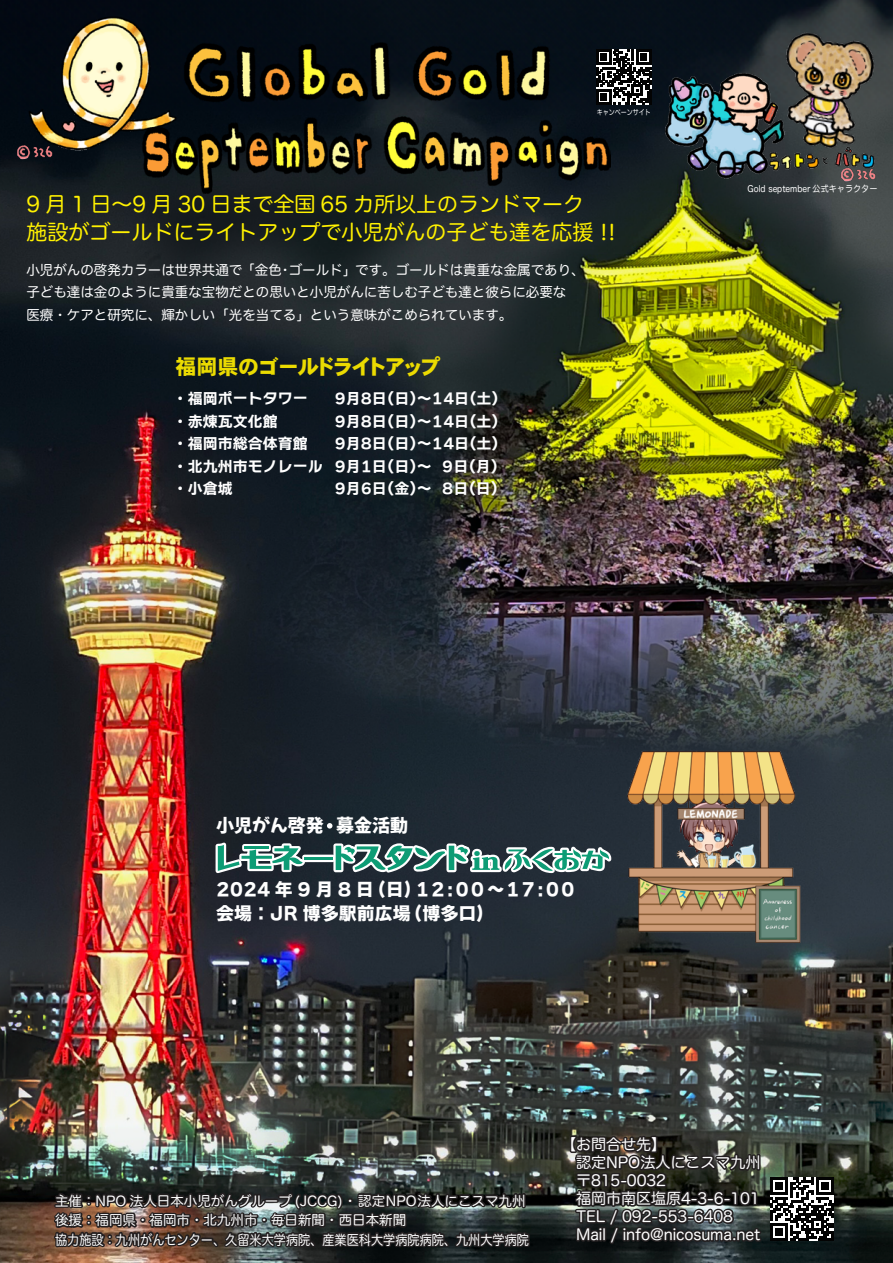
<style>
.page{position:relative;width:893px;height:1263px;background:#fff}
.page>*{position:absolute;margin:0;border:0;box-sizing:border-box;transform-origin:0 0}
.t1{font:21px/28.5px "Hira Maru Pro W4";color:#fff101}
.t2{font:21px "HGP Heisei Kakugothictai W9";color:#ebdb01}
.t3{font:18px/24px "Bokutoh Ruika 07";color:#fff}
.t4{font:18px "Mochiy Pop";color:#fff}
.t5{font:15.15px/18px "Hira Maru Pro N W4";letter-spacing:-.005em;color:#fff}
.t6{font:15px/22.5px "Nitalago Ruika 06";color:#fff;text-align:justify}
.t7{font:13.5px/22.5px "Hira Maru Pro W4";color:#fff}
.t8{font:9px "Hira Maru Pro W4";color:#fff;scale:.9 1}
.t9{font:7.5px "Hira Maru Pro W4";color:#fff;scale:.8 1}
</style>
<div class="page">
<img style="left:3px;top:3px;width:887px;height:1257px">
<img style="left:764px;top:719px;width:67px;height:239px">
<img style="left:27px;top:16px;width:150px;height:135px">
<img style="left:15px;top:141px;width:41px;height:20px">
<img style="left:838px;top:175px;width:40px;height:9px">
<img style="left:142px;top:42px;width:468px;height:151px">
<img style="left:664px;top:72px;width:122px;height:106px">
<img style="left:770px;top:28px;width:108px;height:116px">
<img style="left:766px;top:144px;width:112px;height:31px">
<svg style="left:770px;top:1177px;width:64px;height:64px"></svg>
<hr style="left:819px;top:1238px;width:15px;height:3px;background:#030303">
<img style="left:51px;top:588px;width:713px;height:672px">
<svg style="left:596px;top:49px;width:55px;height:56px"></svg>
<p class="t9" style="left:597px;top:105px;width:69px">キャンペーンサイト</p>
<h1 class="t1" style="left:26px;top:188px;width:597px">9 月 1 日～9 月 30 日まで全国 65 カ所以上のランドマーク<br>施設がゴールドにライトアップで小児がんの子ども達を応援！！</h1>
<p class="t7" style="left:26px;top:257px;width:560px">小児がんの啓発カラーは世界共通で「金色・ゴールド」です。ゴールドは貴重な金属であり、子ども達は金のように貴重な宝物だとの思いと小児がんに苦しむ子ども達と彼らに必要な<br>医療・ケアと研究に、輝かしい「光を当てる」という意味がこめられています。</p>
<h1 class="t2" style="left:176px;top:356px;width:266px">福岡県のゴールドライトアップ</h1>
<p class="t6" style="left:173px;top:387px;width:152px;text-align:left">・福岡ポートタワー・赤煉瓦文化館<br>・福岡市総合体育館・北九州市モノレール・小倉城</p>
<p class="t6" style="left:335px;top:387px;width:166px">9月8日(日)～14日(土)<br>9月8日(日)～14日(土)<br>9月8日(日)～14日(土)<br>9月1日(日)～ 9日(月)<br>9月6日(金)～ 8日(日)</p>
<p class="t8" style="left:748px;top:181px;width:146px">Gold september 公式キャラクター</p>
<h2 class="t4" style="left:216px;top:811px;width:193px">小児がん啓発 募金活動</h2>
<h2 class="t4" style="left:378px;top:876px;width:35px">(　)</h2>
<h2 class="t4" style="left:487px;top:876px;width:19px">〜</h2>
<h2 class="t4" style="left:414px;top:900px;width:71px">(　　　)</h2>
<h2 class="t3" style="left:216px;top:877px;width:360px">2024 年 9 月 8 日 日 12:00　17:00会場：JR 博多駅前広場 博多口</h2>
<p class="t7" style="left:55px;top:1190px;width:475px;line-height:19.5px">主催：NPO 法人日本小児がんグループ (JCCG) ・ 認定NPO法人にこスマ九州後援：福岡県・福岡市・北九州市・毎日新聞・西日本新聞<br>協力施設：九州がんセンター、久留米大学病院、産業医科大学病院病院、九州大学病院</p>
<p class="t5" style="left:561px;top:1134px;width:201px">【お問合せ先】　<br>　認定NPO法人にこスマ九州　〒815-0032　<br>　福岡市南区塩原4-3-6-101　TEL / 092-553-6408　Mail / info@nicosuma.net</p>
</div>
